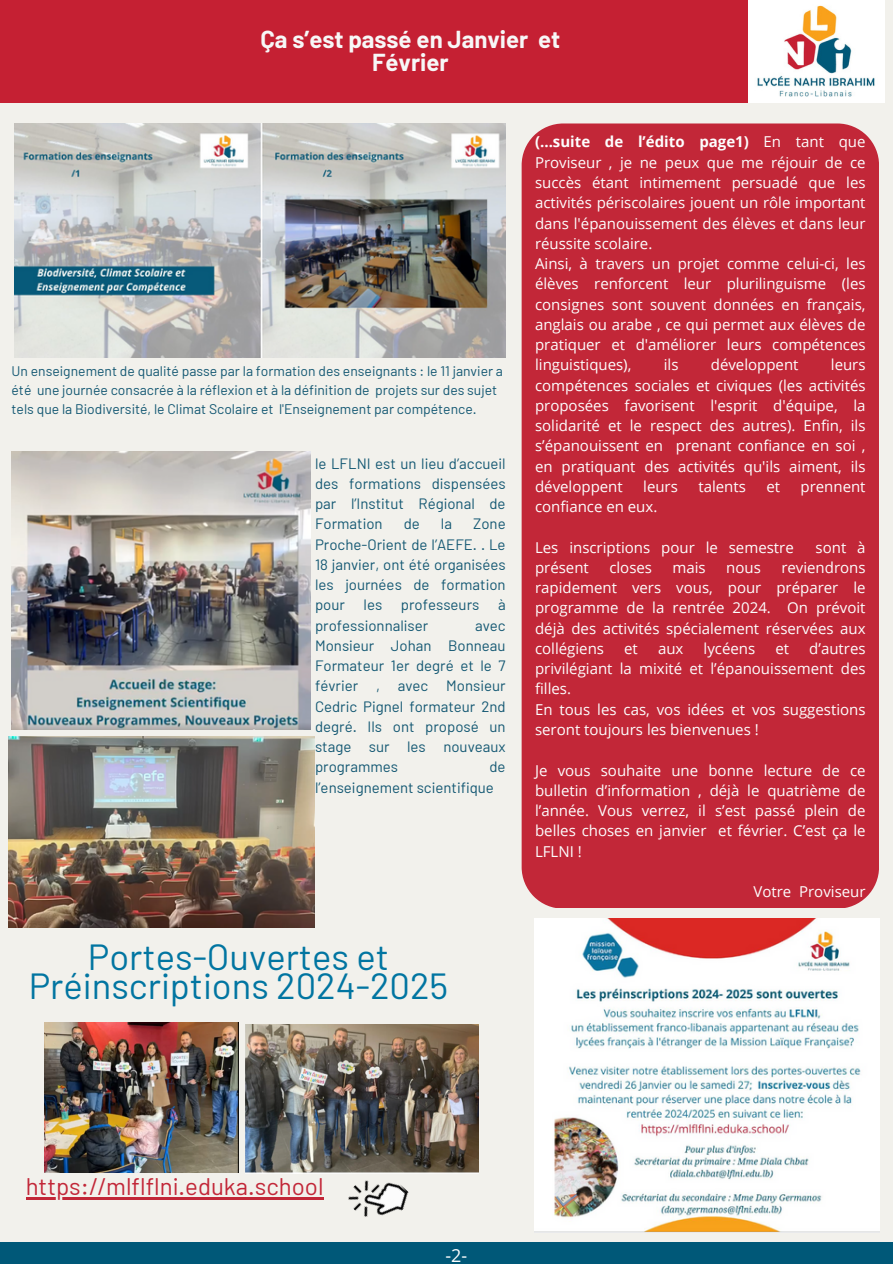
<style>
.page{position:relative;width:893px;height:1264px;background:#fff}
.page>*{position:absolute;margin:0;border:0;box-sizing:border-box;transform-origin:0 0}
.t1{font:36.3px/29.2px "Barlow";color:#0175a1;text-align:center}
.t2{font:700 24px/23.7px "Barlow";color:#f7f7f7;text-align:center}
.t3{font:24px "Barlow";color:#c22738}
.t4{font:18px "Open Sans";color:#fdfefe}
.t5{font:15px/20.2px "Open Sans";color:#fdfefe;text-align:justify}
.t6{font:15px/20.2px "Barlow";color:#145873;text-align:justify}
.t7{font:13.95px/19.2px "Barlow";color:#145873}
.s1{font-weight:700}
</style>
<div class="page">
<div style="left:0;top:0;width:892px;height:1263px;background:#f2f1ec"></div>
<div style="left:0;top:1241px;width:892px;height:22px;background:#005878"></div>
<div style="left:0;top:0;width:885px;height:102px;background:#c52033"></div>
<img style="left:748px;top:0;width:136px;height:102px">
<img style="left:14px;top:123px;width:491px;height:234px">
<img style="left:534px;top:918px;width:345px;height:314px">
<img style="left:342px;top:1173px;width:72px;height:44px">
<img style="left:44px;top:1022px;width:194px;height:150px">
<img style="left:246px;top:1024px;width:233px;height:149px">
<hr style="left:26px;top:1197px;width:297px;height:2px;background:#c22738">
<img style="left:12px;top:451px;width:299px;height:278px">
<div style="left:521px;top:123px;width:358px;height:785px;background:#c22738"></div>
<img style="left:9px;top:736px;width:306px;height:191px">
<p class="t2" style="left:260px;top:26px;width:301px">Ça s’est passé en Janvier et<br>Février</p>
<p class="t7" style="left:12px;top:360px;width:493px">Un enseignement de qualité passe par la formation des enseignants : le 11 janvier a été une journée consacrée à la réflexion et à la définition de projets sur des sujet tels que la Biodiversité, le Climat Scolaire et l'Enseignement par compétence.</p>
<p class="t6" style="left:315px;top:452px;width:192px">le LFLNI est un lieu d’accueil des formations dispensées par l’Institut Régional de Formation</p>
<p class="t6" style="left:315px;top:513px;width:192px;text-indent:158px">Zone Proche-Orient de l’AEFE. . Le 18 janvier, ont été organisées les journées de formation pour les professeurs à professionnaliser</p>
<p class="t6" style="left:404px;top:513px;width:18px">de</p>
<p class="t6" style="left:441px;top:513px;width:13px">la</p>
<p class="t6" style="left:315px;top:614px;width:192px;text-indent:160px">avec Monsieur Johan Bonneau Formateur 1er degré et le 7 février , avec Monsieur Cedric Pignel formateur 2nd degré. Ils ont proposé un stage sur les nouveaux programmes</p>
<p class="t6" style="left:315px;top:756px;width:192px;text-indent:174px">de l’enseignement scientifique</p>
<p class="t1" style="left:29px;top:940px;width:421px">Portes-Ouvertes et<br>Préinscriptions 2024-2025</p>
<p class="t5" style="left:535px;top:131px;width:332px"><span class="s1">(...suite de l’édito page1)</span> En tant que Proviseur , je ne peux que me réjouir de ce succès étant intimement persuadé que les activités périscolaires jouent un rôle important dans l'épanouissement des élèves et dans leur réussite scolaire.</p>
<p class="t5" style="left:535px;top:253px;width:332px">Ainsi, à travers un projet comme celui-ci, les élèves renforcent leur plurilinguisme (les consignes sont souvent données en français, anglais ou arabe , ce qui permet aux élèves de pratiquer et d'améliorer leurs compétences linguistiques),</p>
<p class="t5" style="left:663px;top:354px;width:16px">ils</p>
<p class="t5" style="left:710px;top:354px;width:89px">développent</p>
<p class="t5" style="left:535px;top:354px;width:332px;text-indent:296px">leurs compétences sociales et civiques (les activités proposées favorisent l'esprit d'équipe, la solidarité et le respect des autres). Enfin, ils s’épanouissent en prenant confiance en soi , en pratiquant des activités qu'ils aiment, ils développent</p>
<p class="t5" style="left:643px;top:476px;width:36px">leurs</p>
<p class="t5" style="left:698px;top:476px;width:49px">talents</p>
<p class="t5" style="left:766px;top:476px;width:15px">et</p>
<p class="t5" style="left:800px;top:476px;width:67px">prennent</p>
<p class="t5" style="left:535px;top:496px;width:124px">confiance en eux.</p>
<p class="t5" style="left:535px;top:536px;width:260px">Les inscriptions pour le semestre</p>
<p class="t5" style="left:815px;top:536px;width:51px">sont à</p>
<p class="t5" style="left:535px;top:557px;width:55px">présent</p>
<p class="t5" style="left:609px;top:557px;width:44px">closes</p>
<p class="t5" style="left:672px;top:557px;width:35px">mais</p>
<p class="t5" style="left:726px;top:557px;width:36px">nous</p>
<p class="t5" style="left:535px;top:557px;width:332px;text-indent:246px">reviendrons rapidement vers vous, pour préparer le programme de la rentrée 2024. On prévoit déjà des activités spécialement réservées aux collégiens</p>
<p class="t5" style="left:624px;top:638px;width:15px">et</p>
<p class="t5" style="left:658px;top:638px;width:27px">aux</p>
<p class="t5" style="left:703px;top:638px;width:53px">lycéens</p>
<p class="t5" style="left:775px;top:638px;width:15px">et</p>
<p class="t5" style="left:535px;top:638px;width:332px;text-indent:274px">d’autres privilégiant la mixité et l’épanouissement des filles.</p>
<p class="t5" style="left:535px;top:698px;width:332px">En tous les cas, vos idées et vos suggestions seront toujours les bienvenues !</p>
<p class="t5" style="left:535px;top:759px;width:332px">Je vous souhaite une bonne lecture de ce bulletin d’information , déjà le quatrième de l’année. Vous verrez, il s’est passé plein de belles choses en janvier et février. C’est ça le LFLNI !</p>
<p class="t5" style="left:753px;top:881px;width:114px">Votre Proviseur</p>
<h3 class="t3" style="left:26px;top:1170px;width:299px">https://mlflflni.eduka.school</h3>
<h1 class="t4" style="left:445px;top:1242px;width:23px">-2-</h1>
</div>
